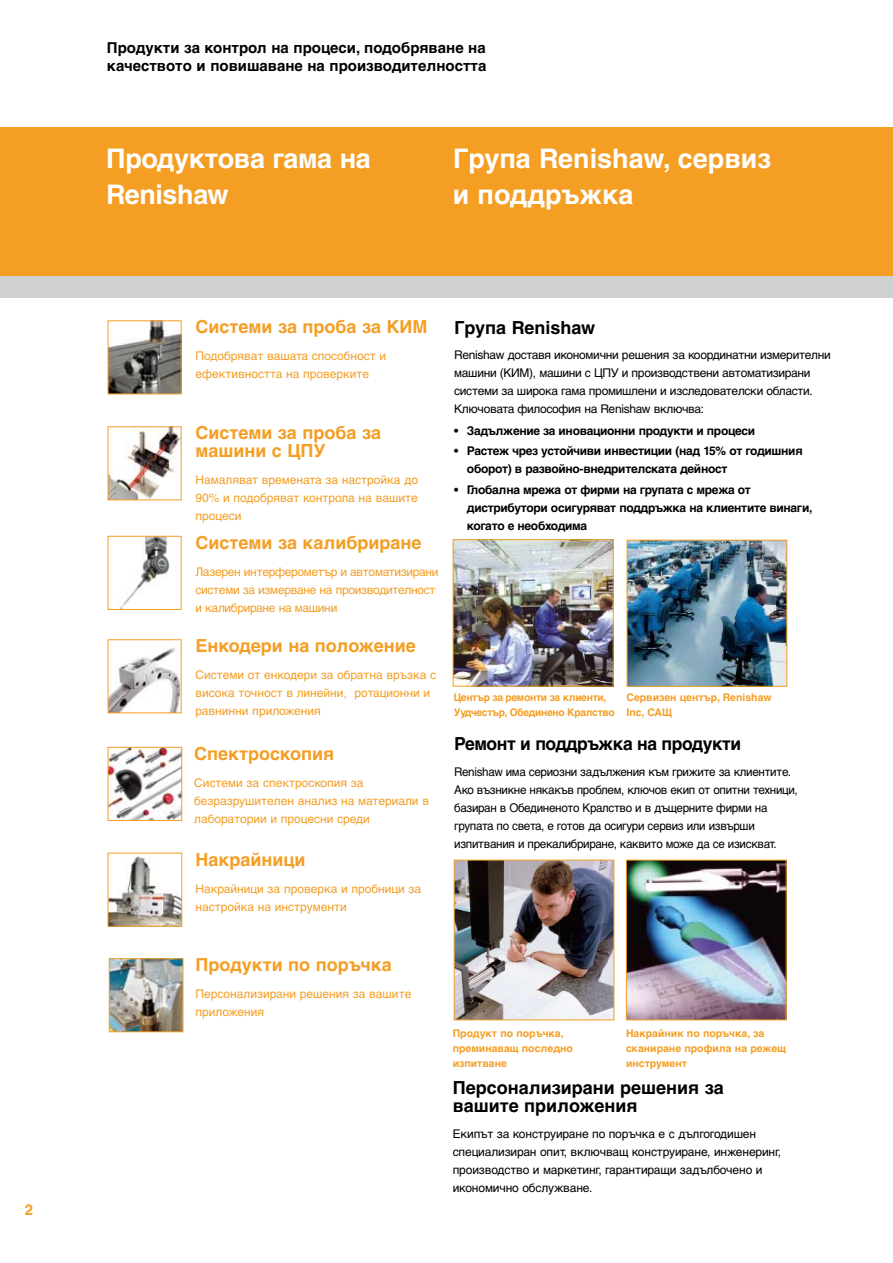
<style>
.page{position:relative;width:893px;height:1263px;background:#fff}
.page>*{position:absolute;margin:0;border:0;box-sizing:border-box;transform-origin:0 0}
.t1{font:700 27px/36px "Helvetica LT Std";letter-spacing:-.015em;color:#fff}
.t2{font:700 18px/18px "Helvetica LT Std";color:#f49e24}
.t3{font:700 18px/18px "Helvetica LT Std";color:#000}
.t4{font:700 18px "Helvetica LT Std";letter-spacing:-.025em;color:#000}
.t5{font:700 15px/18px "Helvetica LT Std";color:#000}
.t6{font:700 15px "Helvetica LT Std";color:#f49e24}
.t7{font:12px/18px "Helvetica LT Std";letter-spacing:-.025em;color:#000}
.t8{font:12px/18px "Helvetica LT Std";color:#f49e24}
.t9{font:700 12px/18px "Helvetica LT Std";letter-spacing:-.025em;color:#000}
.t10{font:12px/18px "Helvetica LT Std";letter-spacing:-.025em;color:#f49e24}
.t11{font:700 10.5px/15px "Helvetica LT Std";color:#f49e24}
.t12{font:700 10.5px/15px "Helvetica LT Std";letter-spacing:-.025em;color:#f49e24}
</style>
<div class="page">
<div style="left:0;top:128px;width:893px;height:148px;background:#f49e24"></div>
<div style="left:0;top:276px;width:893px;height:22px;background:#ced0d2"></div>
<img style="left:120px;top:538px;width:51px;height:70px">
<div style="left:108px;top:536px;width:74px;height:74px;border:1px solid #f49e24"></div>
<img style="left:110px;top:322px;width:70px;height:70px">
<div style="left:108px;top:320px;width:74px;height:74px;border:1px solid #f49e24"></div>
<img style="left:110px;top:428px;width:70px;height:70px">
<img style="left:110px;top:647px;width:70px;height:64px">
<div style="left:108px;top:639px;width:74px;height:74px;border:1px solid #f49e24"></div>
<img style="left:110px;top:749px;width:70px;height:70px">
<div style="left:108px;top:747px;width:74px;height:74px;border:1px solid #f49e24"></div>
<img style="left:110px;top:855px;width:70px;height:69px">
<img style="left:111px;top:960px;width:70px;height:70px">
<div style="left:109px;top:958px;width:74px;height:74px;border:1px solid #f49e24"></div>
<img style="left:455px;top:541px;width:157px;height:143px">
<div style="left:453px;top:539px;width:161px;height:147px;border:1px solid #f49e24"></div>
<img style="left:629px;top:542px;width:156px;height:143px">
<div style="left:627px;top:540px;width:160px;height:147px;border:1px solid #f49e24"></div>
<img style="left:456px;top:862px;width:156px;height:156px">
<div style="left:454px;top:860px;width:160px;height:160px;border:1px solid #f49e24"></div>
<img style="left:628px;top:862px;width:156px;height:156px">
<div style="left:626px;top:860px;width:160px;height:160px;border:1px solid #f49e24"></div>
<p class="t6" style="left:25px;top:1200px;width:10px">2</p>
<p class="t5" style="left:107px;top:39px;width:381px">Продукти за контрол на процеси, подобряване на качеството и повишаване на производителността</p>
<h1 class="t1" style="left:106px;top:140px;width:266px">Продуктова гама на<br>Renishaw</h1>
<h1 class="t1" style="left:453px;top:140px;width:320px">Група Renishaw, сервиз и поддръжка</h1>
<h2 class="t2" style="left:195px;top:318px;width:234px">Системи за проба за КИМ</h2>
<p class="t8" style="left:195px;top:347px;width:192px">Подобряват вашата способност и ефективността на проверките</p>
<h2 class="t2" style="left:195px;top:424px;width:187px">Системи за проба за машини с ЦПУ</h2>
<p class="t8" style="left:195px;top:471px;width:224px;text-align:justify">Намаляват времената за настройка до 90% и подобряват контрола на вашите процеси</p>
<h2 class="t2" style="left:195px;top:533px;width:228px">Системи за калибриране</h2>
<p class="t10" style="left:195px;top:563px;width:244px">Лазерен интерферометър и автоматизирани системи за измерване на производителност и калибриране на машини</p>
<h2 class="t2" style="left:195px;top:637px;width:222px">Енкодери на положение</h2>
<p class="t8" style="left:195px;top:666px;width:242px">Системи от енкодери за обратна връзка с висока точност в линейни, ротационни и равнинни приложения</p>
<h2 class="t2" style="left:194px;top:744px;width:141px">Спектроскопия</h2>
<p class="t8" style="left:194px;top:774px;width:236px">Системи за спектроскопия за безразрушителен анализ на материали в лаборатории и процесни среди</p>
<h2 class="t2" style="left:195px;top:850px;width:111px">Накрайници</h2>
<p class="t8" style="left:195px;top:879px;width:227px">Накрайници за проверка и пробници за настройка на инструменти</p>
<h2 class="t3" style="left:454px;top:318px;width:142px">Група Renishaw</h2>
<p class="t7" style="left:454px;top:346px;width:378px">Renishaw доставя икономични решения за координатни измерителни машини (КИМ), машини с ЦПУ и производствени автоматизирани системи за широка гама промишлени и изследователски области.<br>Ключовата философия на Renishaw включва:</p>
<p class="t9" style="left:454px;top:422px;width:302px">• Задължение за иновационни продукти и процеси</p>
<p class="t9" style="left:467px;top:442px;width:337px;text-indent:-13px">• Растеж чрез устойчиви инвестиции (над 15% от годишния оборот) в развойно-внедрителската дейност</p>
<p class="t9" style="left:467px;top:480px;width:347px;text-indent:-13px">• Глобална мрежа от фирми на групата с мрежа от дистрибутори осигуряват поддръжка на клиентите винаги, когато е необходима</p>
<p class="t12" style="left:454px;top:690px;width:162px">Център за ремонти за клиенти,<br>Уудчестър, Обединено Кралство</p>
<p class="t11" style="left:626px;top:690px;width:147px">Сервизен център, Renishaw<br>Inc, САЩ</p>
<h2 class="t4" style="left:454px;top:733px;width:288px">Ремонт и поддръжка на продукти</h2>
<p class="t7" style="left:454px;top:762px;width:345px">Renishaw има сериозни задължения към грижите за клиентите.<br>Ако възникне някакъв проблем, ключов екип от опитни техници, базиран в Обединеното Кралство и в дъщерните фирми на групата по света, е готов да осигури сервиз или извърши изпитвания и прекалибриране, каквито може да се изискват.</p>
<h2 class="t2" style="left:195px;top:956px;width:198px">Продукти по поръчка</h2>
<p class="t8" style="left:195px;top:985px;width:217px">Персонализирани решения за вашите приложения</p>
<p class="t11" style="left:453px;top:1026px;width:122px">Продукт по поръчка, преминаващ последно изпитване</p>
<p class="t11" style="left:626px;top:1026px;width:161px">Накрайник по поръчка, за сканиране профила на режещ инструмент</p>
<h2 class="t3" style="left:453px;top:1078px;width:273px">Персонализирани решения за вашите приложения</h2>
<p class="t7" style="left:453px;top:1124px;width:330px">Екипът за конструиране по поръчка е с дългогодишен специализиран опит, включващ конструиране, инженеринг, производство и маркетинг, гарантиращи задълбочено и икономично обслужване.</p>
</div>
